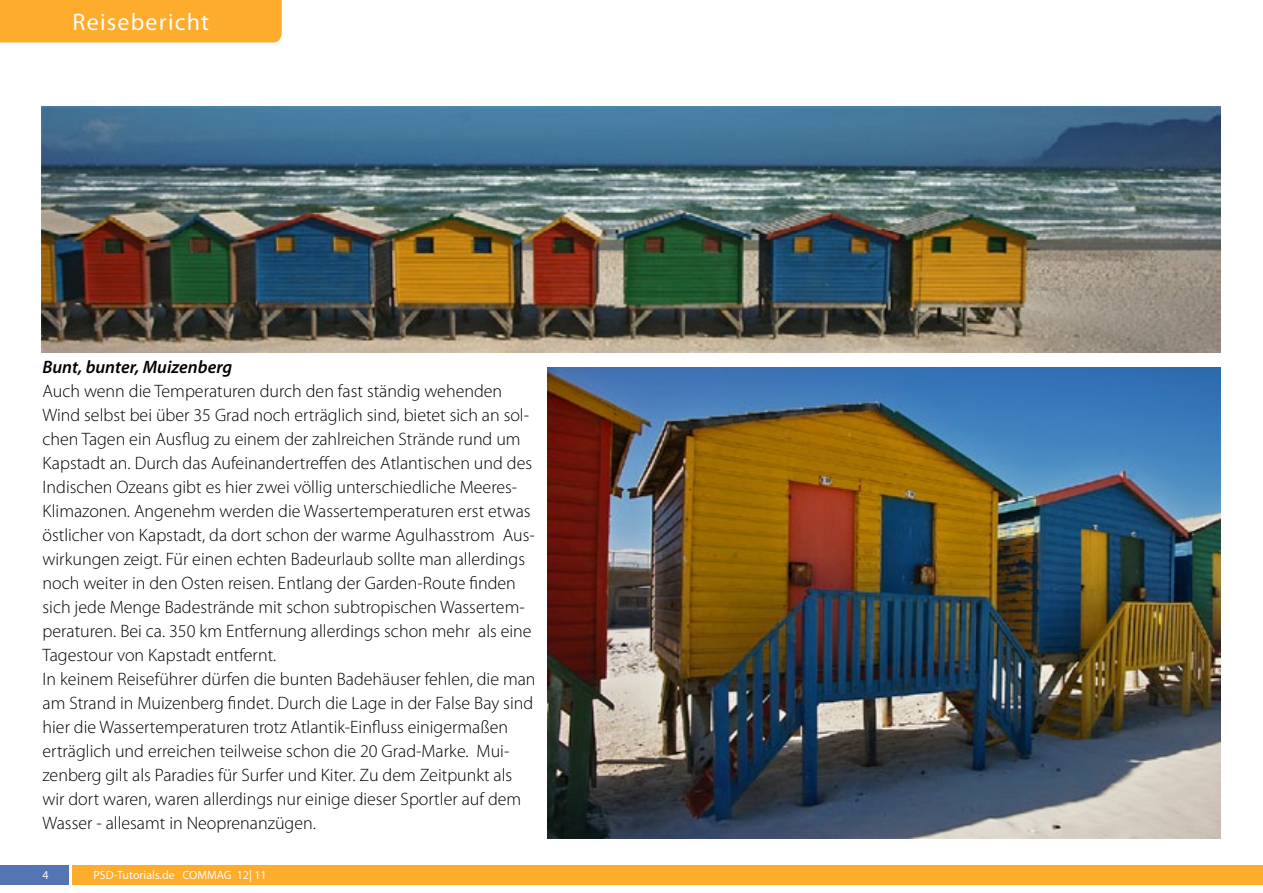
<style>
.page{position:relative;width:1263px;height:893px;background:#fff}
.page>*{position:absolute;margin:0;border:0;box-sizing:border-box;transform-origin:0 0}
.t1{font:24px "Myriad Pro";letter-spacing:.05em;color:#fafafa}
.t2{font:300 18px/24px "Myriad Pro";color:#000}
.t3{font:italic 600 18px "Myriad Pro";color:#000}
.t4{font:12px "Myriad Pro";color:#fafafa}
</style>
<div class="page">
<div style="left:0;top:865px;width:68px;height:19px;background:#5574b4"></div>
<div style="left:72px;top:865px;width:1191px;height:19px;background:#feac2c"></div>
<div style="left:0;top:0;width:282px;height:43px;background:#feac2c"></div>
<img style="left:42px;top:107px;width:1178px;height:246px">
<img style="left:547px;top:368px;width:673px;height:470px">
<h1 class="t1" style="left:73px;top:7px;width:138px">Reisebericht</h1>
<p class="t3" style="left:43px;top:355px;width:191px">Bunt, bunter, Muizenberg</p>
<p class="t2" style="left:43px;top:379px;width:495px">Auch wenn die Temperaturen durch den fast ständig wehenden Wind selbst bei über 35 Grad noch erträglich sind, bietet sich an sol&shy;chen Tagen ein Ausflug zu einem der zahlreichen Strände rund um Kapstadt an. Durch das Aufeinandertreffen des Atlantischen und des Indischen Ozeans gibt es hier zwei völlig unterschiedliche Meeres-Klimazonen. Angenehm werden die Wassertemperaturen erst etwas östlicher von Kapstadt, da dort schon der warme Agulhasstrom Aus&shy;wirkungen zeigt. Für einen echten Badeurlaub sollte man allerdings noch weiter in den Osten reisen. Entlang der Garden-Route finden sich jede Menge Badestrände mit schon subtropischen Wassertem&shy;peraturen. Bei ca. 350 km Entfernung allerdings schon mehr als eine Tagestour von Kapstadt entfernt.<br>In keinem Reiseführer dürfen die bunten Badehäuser fehlen, die man am Strand in Muizenberg findet. Durch die Lage in der False Bay sind hier die Wassertemperaturen trotz Atlantik-Einfluss einigermaßen erträglich und erreichen teilweise schon die 20 Grad-Marke. Mui&shy;zenberg gilt als Paradies für Surfer und Kiter. Zu dem Zeitpunkt als wir dort waren, waren allerdings nur einige dieser Sportler auf dem Wasser - allesamt in Neoprenanzügen.</p>
<p class="t4" style="left:43px;top:868px;width:8px">4</p>
<p class="t4" style="left:94px;top:868px;width:175px">PSD-Tutorials.de COMMAG 12| 11</p>
</div>
